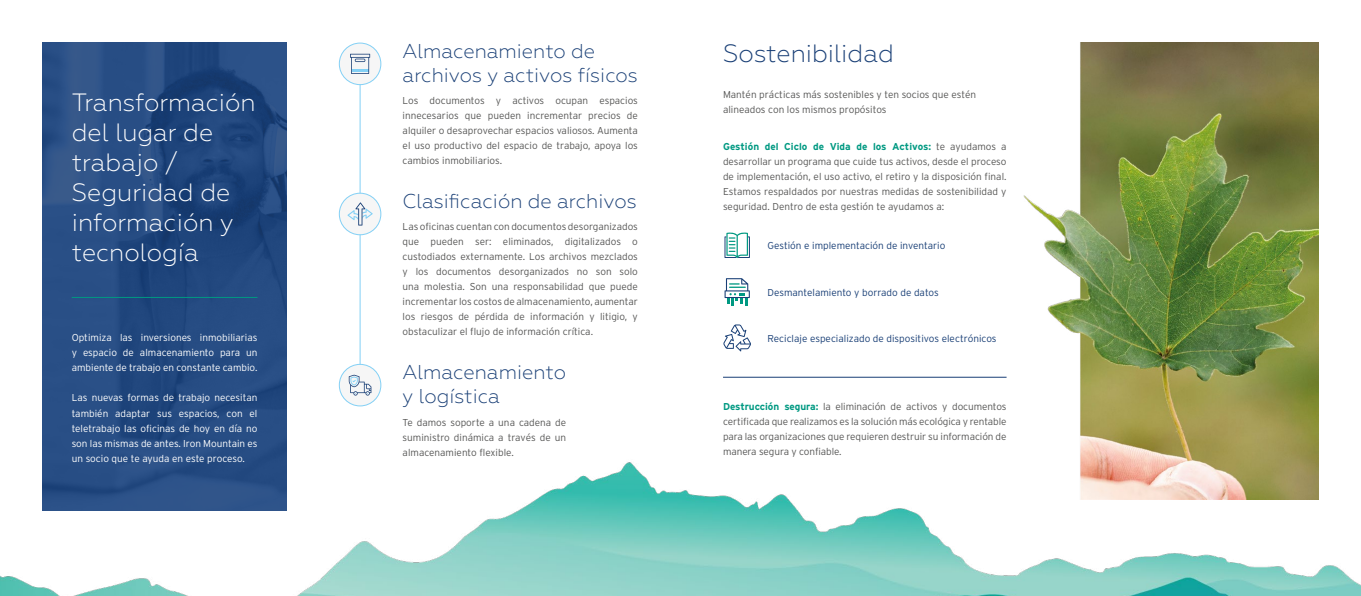
<style>
.page{position:relative;width:1361px;height:596px;background:#fff}
.page>*{position:absolute;margin:0;border:0;box-sizing:border-box;transform-origin:0 0}
.t1{font:300 25px/30px "Geometria";color:#fff}
.t2{font:300 25px "Geometria";color:#193f76}
.t3{font:300 20px/24px "Geometria";color:#193f76}
.t4{font:300 10px/15px "Interstate";color:#575756;text-align:justify}
.t5{font:300 10px/15px "Interstate";color:#fff;text-align:justify}
.t6{font:300 10px "Interstate";color:#193f76}
.s1{font-weight:700;color:#009982}
</style>
<div class="page">
<img style="left:43px;top:43px;width:244px;height:363px">
<hr style="left:360px;top:62px;width:1px;height:325px;background:#83d0f5">
<div style="left:339px;top:43px;width:42px;height:42px;background:#f6f6f6;border-radius:50%"></div>
<div style="left:339px;top:43px;width:42px;height:42px;border:1px solid #83d0f5;border-radius:50%"></div>
<svg style="left:350px;top:54px;width:20px;height:20px"></svg>
<div style="left:339px;top:193px;width:42px;height:41px;background:#f6f6f6;border-radius:50%"></div>
<div style="left:339px;top:192px;width:42px;height:43px;border:1px solid #83d0f5;border-radius:50%"></div>
<svg style="left:347px;top:202px;width:26px;height:23px"></svg>
<div style="left:339px;top:364px;width:42px;height:41px;background:#f6f6f6;border-radius:50%"></div>
<div style="left:339px;top:363px;width:42px;height:43px;border:1px solid #83d0f5;border-radius:50%"></div>
<svg style="left:349px;top:374px;width:22px;height:21px"></svg>
<img style="left:0;top:406px;width:1361px;height:189px">
<hr style="left:72px;top:297px;width:185px;height:1px;background:#009982">
<hr style="left:723px;top:376px;width:283px;height:1px;background:#193f76">
<svg style="left:724px;top:232px;width:26px;height:26px"></svg>
<svg style="left:724px;top:278px;width:26px;height:27px"></svg>
<svg style="left:723px;top:324px;width:28px;height:27px"></svg>
<img style="left:987px;top:43px;width:331px;height:456px">
<h1 class="t1" style="left:72px;top:87px;width:185px">Transformación del lugar de trabajo /<br>Seguridad de información y tecnología</h1>
<p class="t5" style="left:72px;top:330px;width:187px">Optimiza las inversiones inmobiliarias y espacio de almacenamiento para un ambiente de trabajo en constante cambio.</p>
<p class="t5" style="left:72px;top:390px;width:187px">Las nuevas formas de trabajo necesitan también adaptar sus espacios, con el teletrabajo las oficinas de hoy en día no son las mismas de antes. Iron Mountain es un socio que te ayuda en este proceso.</p>
<h2 class="t3" style="left:403px;top:39px;width:237px">Almacenamiento de archivos y activos físicos</h2>
<p class="t4" style="left:403px;top:93px;width:237px">Los documentos y activos ocupan espacios innecesarios que pueden incrementar precios de alquiler o desaprovechar espacios valiosos. Aumenta el uso productivo del espacio de trabajo, apoya los cambios inmobiliarios.</p>
<h2 class="t3" style="left:403px;top:189px;width:235px">Clasificación de archivos</h2>
<p class="t4" style="left:403px;top:219px;width:237px">Las oficinas cuentan con documentos desorganizados que pueden ser: eliminados, digitalizados o custodiados externamente. Los archivos mezclados y los documentos desorganizados no son solo una molestia. Son una responsabilidad que puede incrementar los costos de almacenamiento, aumentar los riesgos de pérdida de información y litigio, y obstaculizar el flujo de información crítica.</p>
<h2 class="t3" style="left:403px;top:360px;width:165px">Almacenamiento y logística</h2>
<p class="t4" style="left:403px;top:414px;width:165px">Te damos soporte a una cadena de suministro dinámica a través de un almacenamiento flexible.</p>
<h1 class="t2" style="left:723px;top:39px;width:172px">Sostenibilidad</h1>
<p class="t4" style="left:723px;top:87px;width:255px">Mantén prácticas más sostenibles y ten socios que estén alineados con los mismos propósitos</p>
<p class="t4" style="left:723px;top:139px;width:285px"><span class="s1">Gestión del Ciclo de Vida de los Activos:</span> te ayudamos a desarrollar un programa que cuide tus activos, desde el proceso de implementación, el uso activo, el retiro y la disposición final.<br>Estamos respaldados por nuestras medidas de sostenibilidad y seguridad. Dentro de esta gestión te ayudamos a:</p>
<p class="t6" style="left:767px;top:240px;width:179px">Gestión e implementación de inventario</p>
<p class="t6" style="left:767px;top:286px;width:173px">Desmantelamiento y borrado de datos</p>
<p class="t6" style="left:767px;top:332px;width:231px">Reciclaje especializado de dispositivos electrónicos</p>
<p class="t4" style="left:723px;top:398px;width:285px"><span class="s1">Destrucción segura:</span> la eliminación de activos y documentos certificada que realizamos es la solución más ecológica y rentable para las organizaciones que requieren destruir su información de manera segura y confiable.</p>
</div>
